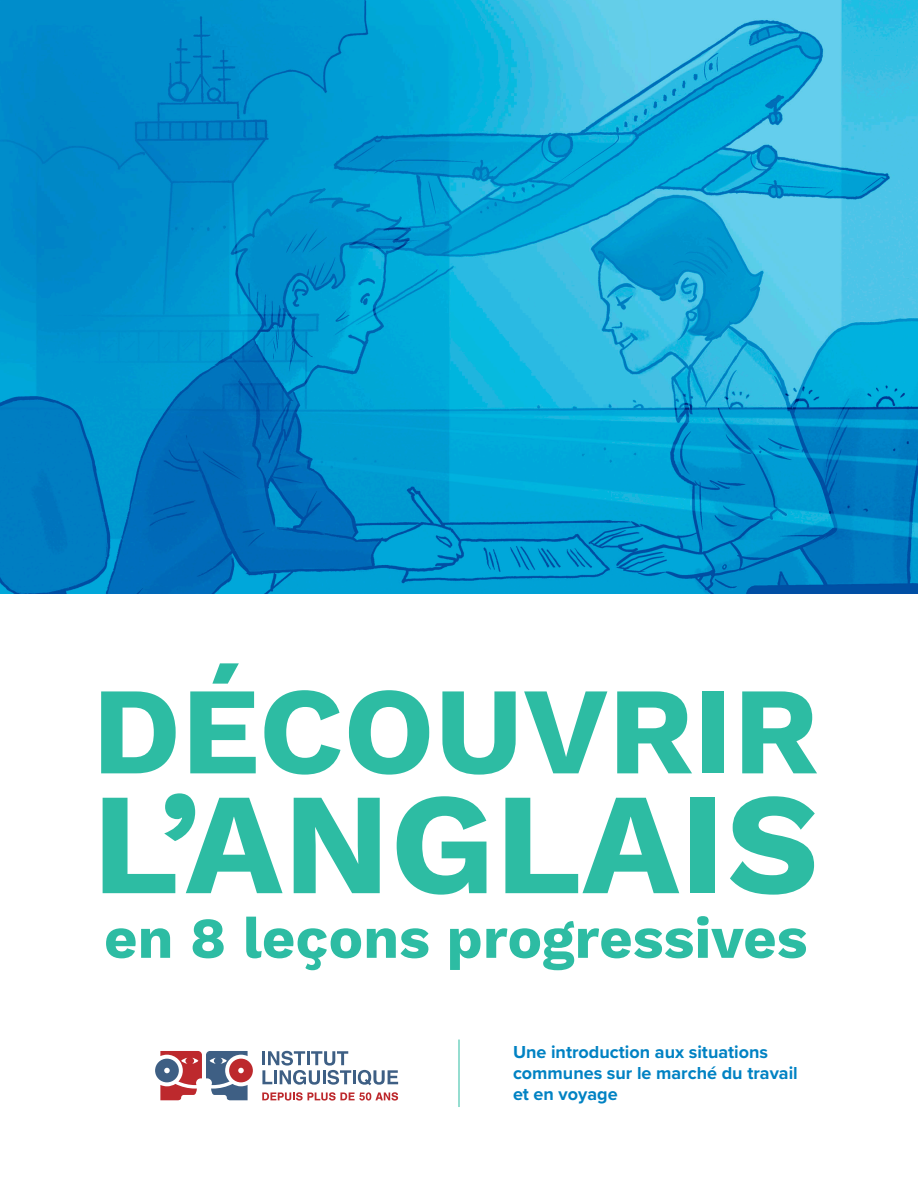
<style>
.page{position:relative;width:918px;height:1188px;background:#fff}
.page>*{position:absolute;margin:0;border:0;box-sizing:border-box;transform-origin:0 0}
.t1{font:700 144.6px "Work Sans";color:#2dbca3}
.t2{font:700 124.2px "Work Sans";color:#2dbca3}
.t3{font:700 57.9px "Work Sans";color:#2dbca3}
.t4{font:700 18px/21px "Proxima Nova";color:#0082c3}
</style>
<div class="page">
<img style="left:0;top:0;width:918px;height:594px">
<hr style="left:459px;top:1040px;width:1px;height:67px;background:#2dbca3">
<svg style="left:155px;top:1051px;width:98px;height:50px"></svg>
<svg style="left:262px;top:1051px;width:89px;height:34px"></svg>
<hr style="left:353px;top:1070px;width:3px;height:14px;background:#3e5f84">
<svg style="left:358px;top:1070px;width:40px;height:15px"></svg>
<svg style="left:262px;top:1092px;width:136px;height:9px"></svg>
<p class="t2" style="left:92px;top:659px;width:728px">DÉCOUVRIR</p>
<p class="t1" style="left:92px;top:760px;width:728px">L’ANGLAIS</p>
<p class="t3" style="left:104px;top:905px;width:705px">en 8 leçons progressives</p>
<p class="t4" style="left:513px;top:1041px;width:286px">Une introduction aux situations communes sur le marché du travail et en voyage</p>
</div>
